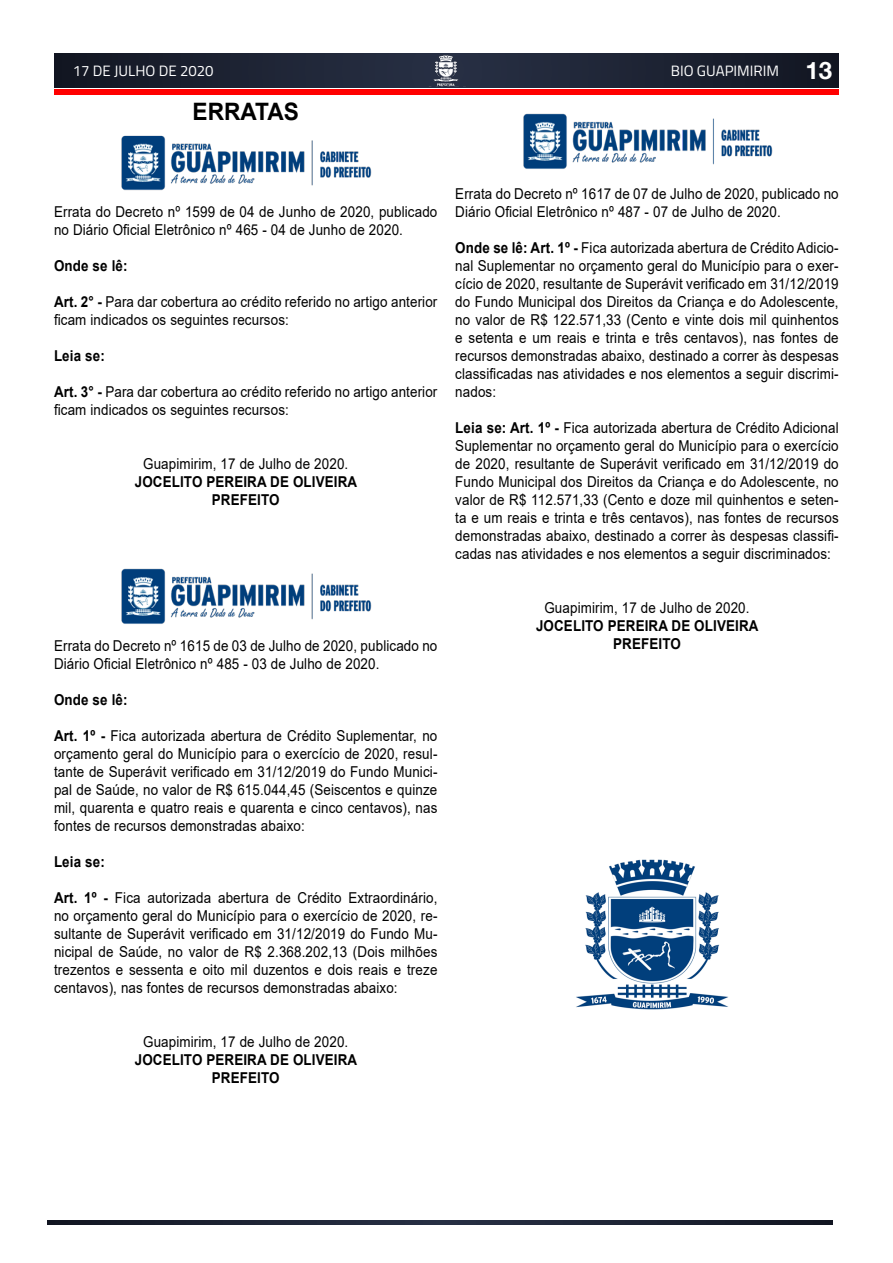
<style>
.page{position:relative;width:893px;height:1263px;background:#fff}
.page>*{position:absolute;margin:0;border:0;box-sizing:border-box;transform-origin:0 0}
.t1{font:700 24px "Arial";color:#000;scale:.95 1}
.t2{font:15px/18px "Arial";letter-spacing:.01em;color:#000;scale:.89 1}
.t3{font:700 15px/18px "Arial";letter-spacing:.01em;color:#000;text-align:center;scale:.89 1}
.t4{font:15px "Titillium";color:#fff}
.s1{font-family:"Helvetica Neue LT Com";font-weight:700;font-size:24px}
.s2{font-weight:700}
</style>
<div class="page">
<svg style="left:54px;top:53px;width:785px;height:34px;background:#1c2232"></svg>
<img style="left:425px;top:55px;width:43px;height:31px">
<div style="left:54px;top:89px;width:785px;height:6px;background:#f00"></div>
<svg style="left:47px;top:1220px;width:785px;height:5px;background:#1d2333"></svg>
<img style="left:576px;top:859px;width:152px;height:151px">
<img style="left:121px;top:135px;width:251px;height:56px">
<img style="left:121px;top:568px;width:251px;height:56px">
<img style="left:523px;top:113px;width:250px;height:56px">
<p class="t4" style="left:73px;top:60px;width:142px">17 DE JULHO DE 2020</p>
<p class="t4" style="left:671px;top:60px;width:163px">BIO GUAPIMIRIM <span class="s1">13</span></p>
<h1 class="t1" style="left:193px;top:95px;width:113px">ERRATAS</h1>
<p class="t2" style="left:54px;top:203px;width:432px">Errata do Decreto nº 1599 de 04 de Junho de 2020, publicado no Diário Oficial Eletrônico nº 465 - 04 de Junho de 2020.</p>
<p class="t3" style="left:54px;top:257px;width:84px">Onde se lê:</p>
<p class="t2" style="left:54px;top:293px;width:432px"><span class="s2">Art. 2° -</span> Para dar cobertura ao crédito referido no artigo anterior ficam indicados os seguintes recursos:</p>
<p class="t3" style="left:54px;top:347px;width:59px">Leia se:</p>
<p class="t2" style="left:54px;top:383px;width:432px"><span class="s2">Art. 3° -</span> Para dar cobertura ao crédito referido no artigo anterior ficam indicados os seguintes recursos:</p>
<p class="t2" style="left:143px;top:455px;width:232px">Guapimirim, 17 de Julho de 2020.</p>
<p class="t3" style="left:135px;top:473px;width:251px">JOCELITO PEREIRA DE OLIVEIRA<br>PREFEITO</p>
<p class="t2" style="left:54px;top:636px;width:432px">Errata do Decreto nº 1615 de 03 de Julho de 2020, publicado no<br>Diário Oficial Eletrônico nº 485 - 03 de Julho de 2020.</p>
<p class="t3" style="left:54px;top:691px;width:84px">Onde se lê:</p>
<p class="t2" style="left:54px;top:726px;width:432px;text-align:justify"><span class="s2">Art. 1º -</span> Fica autorizada abertura de Crédito Suplementar, no orçamento geral do Município para o exercício de 2020, resul&shy;tante de Superávit verificado em 31/12/2019 do Fundo Munici&shy;pal de Saúde, no valor de R$ 615.044,45 (Seiscentos e quinze mil, quarenta e quatro reais e quarenta e cinco centavos), nas fontes de recursos demonstradas abaixo:</p>
<p class="t3" style="left:54px;top:853px;width:59px">Leia se:</p>
<p class="t2" style="left:54px;top:888px;width:432px;text-align:justify"><span class="s2">Art. 1º -</span> Fica autorizada abertura de Crédito Extraordinário, no orçamento geral do Município para o exercício de 2020, re&shy;sultante de Superávit verificado em 31/12/2019 do Fundo Mu&shy;nicipal de Saúde, no valor de R$ 2.368.202,13 (Dois milhões trezentos e sessenta e oito mil duzentos e dois reais e treze centavos), nas fontes de recursos demonstradas abaixo:</p>
<p class="t2" style="left:143px;top:1032px;width:232px">Guapimirim, 17 de Julho de 2020.</p>
<p class="t3" style="left:135px;top:1051px;width:251px">JOCELITO PEREIRA DE OLIVEIRA<br>PREFEITO</p>
<p class="t2" style="left:455px;top:185px;width:432px">Errata do Decreto nº 1617 de 07 de Julho de 2020, publicado no<br>Diário Oficial Eletrônico nº 487 - 07 de Julho de 2020.</p>
<p class="t2" style="left:455px;top:239px;width:432px;text-align:justify"><span class="s2">Onde se lê: Art. 1º -</span> Fica autorizada abertura de Crédito Adicio&shy;nal Suplementar no orçamento geral do Município para o exer&shy;cício de 2020, resultante de Superávit verificado em 31/12/2019 do Fundo Municipal dos Direitos da Criança e do Adolescente, no valor de R$ 122.571,33 (Cento e vinte dois mil quinhentos e setenta e um reais e trinta e três centavos), nas fontes de recursos demonstradas abaixo, destinado a correr às despesas classificadas nas atividades e nos elementos a seguir discrimi&shy;nados:</p>
<p class="t2" style="left:455px;top:419px;width:432px;text-align:justify"><span class="s2">Leia se: Art. 1º -</span> Fica autorizada abertura de Crédito Adicional Suplementar no orçamento geral do Município para o exercício de 2020, resultante de Superávit verificado em 31/12/2019 do Fundo Municipal dos Direitos da Criança e do Adolescente, no valor de R$ 112.571,33 (Cento e doze mil quinhentos e seten&shy;ta e um reais e trinta e três centavos), nas fontes de recursos demonstradas abaixo, destinado a correr às despesas classifi&shy;cadas nas atividades e nos elementos a seguir discriminados:</p>
<p class="t2" style="left:544px;top:599px;width:232px">Guapimirim, 17 de Julho de 2020.</p>
<p class="t3" style="left:536px;top:617px;width:251px">JOCELITO PEREIRA DE OLIVEIRA<br>PREFEITO</p>
</div>
